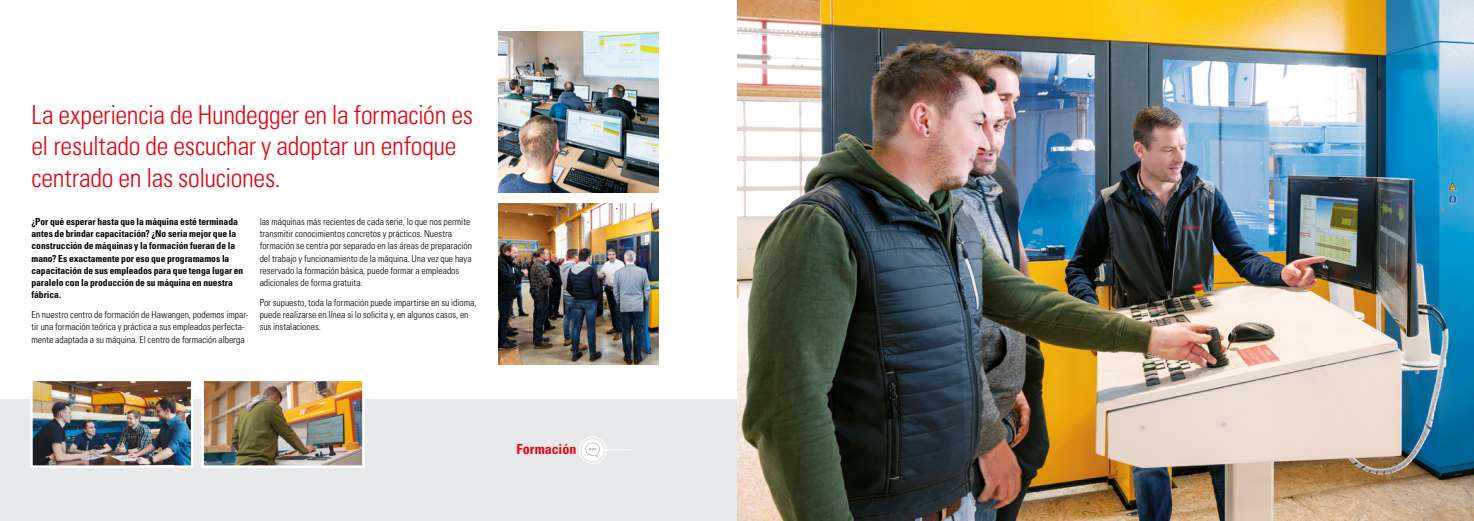
<style>
.page{position:relative;width:1474px;height:521px;background:#fff}
.page>*{position:absolute;margin:0;border:0;box-sizing:border-box;transform-origin:0 0}
.t1{font:300 condensed 26.25px/31.5px "Univers LT Pro";letter-spacing:-.01em;color:#e30613}
.t2{font:700 condensed 14px "Univers LT Pro";color:#e30613}
.t3{font:300 condensed 9.62px/12.2px "Univers LT Pro";color:#000}
.t4{font:700 condensed 9.62px/12.2px "Univers LT Pro";letter-spacing:-.005em;color:#000}
</style>
<div class="page">
<div style="left:0;top:400px;width:737px;height:121px;background:#e8e9eb"></div>
<img style="left:737px;top:0;width:736px;height:521px">
<img style="left:34px;top:382px;width:155px;height:82px">
<div style="left:30px;top:378px;width:163px;height:90px;border:3px solid #fff"></div>
<img style="left:205px;top:382px;width:156px;height:82px">
<div style="left:201px;top:378px;width:164px;height:90px;border:3px solid #fff"></div>
<img style="left:498px;top:32px;width:161px;height:160px">
<img style="left:498px;top:203px;width:161px;height:161px">
<hr style="left:592px;top:449px;width:49px;height:1px;background:#fff">
<svg style="left:579px;top:436px;width:27px;height:28px"></svg>
<h1 class="t1" style="left:32px;top:98px;width:443px">La experiencia de Hundegger en la formación es el resultado de escuchar y adoptar un enfoque centrado en las soluciones.</h1>
<p class="t4" style="left:32px;top:215px;width:213px">¿Por qué esperar hasta que la máquina esté terminada antes de brindar capacitación? ¿No sería mejor que la construcción de máquinas y la formación fueran de la mano? Es exactamente por eso que programamos la capacitación de sus empleados para que tenga lugar en paralelo con la producción de su máquina en nuestra fábrica.</p>
<p class="t3" style="left:32px;top:308px;width:218px">En nuestro centro de formación de Hawangen, podemos impar&shy;tir una formación teórica y práctica a sus empleados perfecta&shy;mente adaptada a su máquina. El centro de formación alberga</p>
<p class="t3" style="left:260px;top:215px;width:214px">las máquinas más recientes de cada serie, lo que nos permite transmitir conocimientos concretos y prácticos. Nuestra formación se centra por separado en las áreas de preparación del trabajo y funcionamiento de la máquina. Una vez que haya reservado la formación básica, puede formar a empleados adicionales de forma gratuita.</p>
<p class="t3" style="left:260px;top:296px;width:218px">Por supuesto, toda la formación puede impartirse en su idioma, puede realizarse en línea si lo solicita y, en algunos casos, en sus instalaciones.</p>
<h2 class="t2" style="left:516px;top:441px;width:61px">Formación</h2>
</div>
